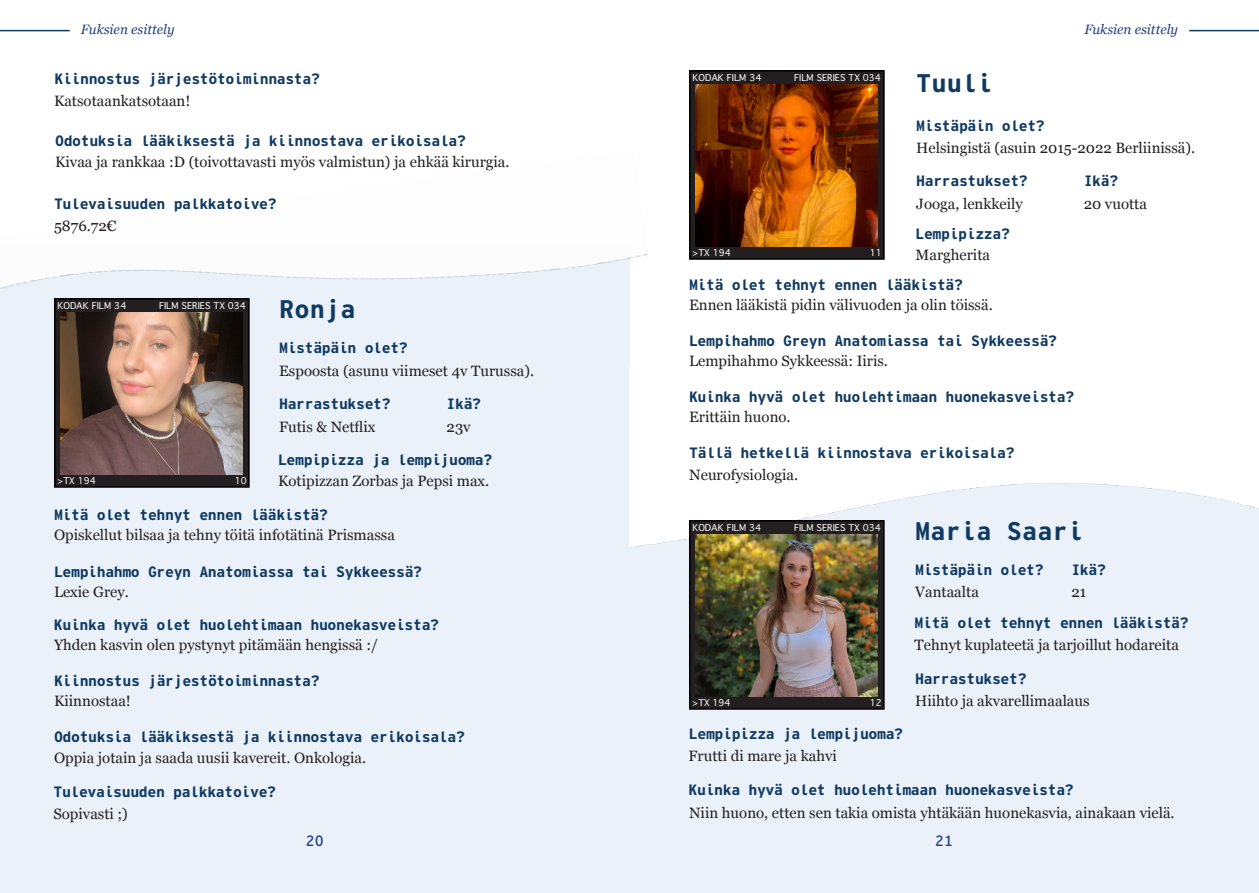
<style>
.page{position:relative;width:1259px;height:893px;background:#fff}
.page>*{position:absolute;margin:0;border:0;box-sizing:border-box;transform-origin:0 0}
.Nostot{font:700 25.5px "Interstate Mono";color:#103a62}
.Nostot-2{font:700 15px "Interstate Mono";letter-spacing:-.03em;color:#103a62}
.Leipäteksti{font:15px "Georgia";color:#231f20}
.t1{font:15px "Interstate Mono";color:#253e87}
.Yläkulman_teksti{font:italic 13.5px "Georgia";color:#223f82}
.Leipäteksti-2{font:9px "Geneva";color:#fff}
</style>
<div class="page">
<div style="left:0;top:245px;width:629px;height:648px;background:#eaf1f9"></div>
<img style="left:0;top:245px;width:648px;height:120px">
<div style="left:629px;top:462px;width:630px;height:431px;background:#eaf1f9"></div>
<img style="left:629px;top:462px;width:630px;height:135px">
<hr style="left:0;top:30px;width:70px;height:1px;background:#103a62">
<hr style="left:1189px;top:30px;width:70px;height:1px;background:#103a62">
<div style="left:55px;top:299px;width:194px;height:188px;background:#231f20"></div>
<div style="left:54px;top:298px;width:196px;height:190px;border:2px solid #000001"></div>
<img style="left:60px;top:312px;width:182px;height:162px">
<div style="left:690px;top:521px;width:194px;height:188px;background:#231f20"></div>
<div style="left:689px;top:520px;width:195px;height:190px;border:2px solid #000001"></div>
<img style="left:695px;top:534px;width:182px;height:162px">
<div style="left:690px;top:71px;width:194px;height:188px;background:#231f20"></div>
<div style="left:689px;top:70px;width:195px;height:190px;border:2px solid #000001"></div>
<img style="left:695px;top:85px;width:182px;height:162px">
<p class="Yläkulman_teksti" style="left:81px;top:19px;width:95px">Fuksien esittely</p>
<p class="Yläkulman_teksti" style="left:1084px;top:19px;width:95px">Fuksien esittely</p>
<p class="Nostot-2" style="left:54px;top:70px;width:267px">Kiinnostus järjestötoiminnasta?</p>
<p class="Leipäteksti" style="left:54px;top:90px;width:138px">Katsotaankatsotaan!</p>
<p class="Nostot" style="left:916px;top:67px;width:78px">Tuuli</p>
<p class="Leipäteksti-2" style="left:692px;top:72px;width:70px">KODAK FILM 34</p>
<p class="Leipäteksti-2" style="left:794px;top:72px;width:88px">FILM SERIES TX 034</p>
<p class="Nostot-2" style="left:55px;top:131px;width:412px">Odotuksia lääkiksestä ja kiinnostava erikoisala?</p>
<p class="Leipäteksti" style="left:55px;top:151px;width:456px">Kivaa ja rankkaa :D (toivottavasti myös valmistun) ja ehkää kirurgia.</p>
<p class="Nostot-2" style="left:54px;top:195px;width:224px">Tulevaisuuden palkkatoive?</p>
<p class="Leipäteksti" style="left:54px;top:215px;width:64px">5876.72€</p>
<p class="Leipäteksti-2" style="left:57px;top:300px;width:70px">KODAK FILM 34</p>
<p class="Leipäteksti-2" style="left:159px;top:300px;width:88px">FILM SERIES TX 034</p>
<p class="Leipäteksti-2" style="left:57px;top:476px;width:40px">&gt;TX 194</p>
<p class="Leipäteksti-2" style="left:235px;top:476px;width:14px">10</p>
<p class="Nostot" style="left:279px;top:294px;width:78px">Ronja</p>
<p class="Nostot-2" style="left:279px;top:339px;width:130px">Mistäpäin olet?</p>
<p class="Leipäteksti" style="left:279px;top:360px;width:256px">Espoosta (asunu viimeset 4v Turussa).</p>
<p class="Nostot-2" style="left:279px;top:395px;width:113px">Harrastukset?</p>
<p class="Leipäteksti" style="left:279px;top:415px;width:98px">Futis &amp; Netflix</p>
<p class="Nostot-2" style="left:446px;top:395px;width:36px">Ikä?</p>
<p class="Leipäteksti" style="left:446px;top:415px;width:26px">23v</p>
<p class="Nostot-2" style="left:278px;top:451px;width:216px">Lempipizza ja lempijuoma?</p>
<p class="Leipäteksti" style="left:278px;top:470px;width:213px">Kotipizzan Zorbas ja Pepsi max.</p>
<p class="Nostot-2" style="left:54px;top:506px;width:276px">Mitä olet tehnyt ennen lääkistä?</p>
<p class="Leipäteksti" style="left:54px;top:524px;width:342px">Opiskellut bilsaa ja tehny töitä infotätinä Prismassa</p>
<p class="Nostot-2" style="left:54px;top:562px;width:370px">Lempihahmo Greyn Anatomiassa tai Sykkeessä?</p>
<p class="Leipäteksti" style="left:54px;top:580px;width:76px">Lexie Grey.</p>
<p class="Nostot-2" style="left:54px;top:616px;width:387px">Kuinka hyvä olet huolehtimaan huonekasveista?</p>
<p class="Leipäteksti" style="left:54px;top:634px;width:326px">Yhden kasvin olen pystynyt pitämään hengissä :/</p>
<p class="Nostot-2" style="left:54px;top:671px;width:267px">Kiinnostus järjestötoiminnasta?</p>
<p class="Leipäteksti" style="left:54px;top:690px;width:78px">Kiinnostaa!</p>
<p class="Nostot-2" style="left:54px;top:727px;width:412px">Odotuksia lääkiksestä ja kiinnostava erikoisala?</p>
<p class="Leipäteksti" style="left:54px;top:746px;width:314px">Oppia jotain ja saada uusii kavereit. Onkologia.</p>
<p class="Nostot-2" style="left:53px;top:783px;width:224px">Tulevaisuuden palkkatoive?</p>
<p class="Leipäteksti" style="left:53px;top:803px;width:76px">Sopivasti ;)</p>
<p class="Nostot-2" style="left:916px;top:116px;width:130px">Mistäpäin olet?</p>
<p class="Leipäteksti" style="left:916px;top:137px;width:280px">Helsingistä (asuin 2015-2022 Berliinissä).</p>
<p class="Nostot-2" style="left:916px;top:172px;width:113px">Harrastukset?</p>
<p class="Leipäteksti" style="left:916px;top:192px;width:108px">Jooga, lenkkeily</p>
<p class="Nostot-2" style="left:1083px;top:172px;width:36px">Ikä?</p>
<p class="Leipäteksti" style="left:1083px;top:192px;width:65px">20 vuotta</p>
<p class="Nostot-2" style="left:915px;top:224px;width:96px">Lempipizza?</p>
<p class="Leipäteksti" style="left:915px;top:244px;width:76px">Margherita</p>
<p class="Nostot-2" style="left:689px;top:276px;width:276px">Mitä olet tehnyt ennen lääkistä?</p>
<p class="Leipäteksti" style="left:689px;top:294px;width:305px">Ennen lääkistä pidin välivuoden ja olin töissä.</p>
<p class="Nostot-2" style="left:689px;top:332px;width:370px">Lempihahmo Greyn Anatomiassa tai Sykkeessä?</p>
<p class="Leipäteksti" style="left:689px;top:350px;width:200px">Lempihahmo Sykkeessä: Iiris.</p>
<p class="Nostot-2" style="left:689px;top:388px;width:387px">Kuinka hyvä olet huolehtimaan huonekasveista?</p>
<p class="Leipäteksti" style="left:689px;top:406px;width:103px">Erittäin huono.</p>
<p class="Nostot-2" style="left:689px;top:444px;width:327px">Tällä hetkellä kiinnostava erikoisala?</p>
<p class="Leipäteksti-2" style="left:692px;top:248px;width:40px">&gt;TX 194</p>
<p class="Leipäteksti-2" style="left:869px;top:248px;width:14px">11</p>
<p class="Leipäteksti" style="left:689px;top:464px;width:110px">Neurofysiologia.</p>
<p class="Leipäteksti-2" style="left:692px;top:522px;width:70px">KODAK FILM 34</p>
<p class="Leipäteksti-2" style="left:794px;top:522px;width:88px">FILM SERIES TX 034</p>
<p class="Leipäteksti-2" style="left:692px;top:698px;width:40px">&gt;TX 194</p>
<p class="Leipäteksti-2" style="left:869px;top:698px;width:14px">12</p>
<p class="Nostot" style="left:915px;top:516px;width:170px">Maria Saari</p>
<p class="Nostot-2" style="left:915px;top:560px;width:130px">Mistäpäin olet?</p>
<p class="Leipäteksti" style="left:915px;top:581px;width:65px">Vantaalta</p>
<p class="Nostot-2" style="left:1071px;top:560px;width:36px">Ikä?</p>
<p class="Leipäteksti" style="left:1071px;top:581px;width:16px">21</p>
<p class="Nostot-2" style="left:914px;top:614px;width:276px">Mitä olet tehnyt ennen lääkistä?</p>
<p class="Leipäteksti" style="left:914px;top:634px;width:266px">Tehnyt kuplateetä ja tarjoillut hodareita</p>
<p class="Nostot-2" style="left:915px;top:669px;width:113px">Harrastukset?</p>
<p class="Leipäteksti" style="left:915px;top:690px;width:176px">Hiihto ja akvarellimaalaus</p>
<p class="Nostot-2" style="left:689px;top:724px;width:216px">Lempipizza ja lempijuoma?</p>
<p class="Leipäteksti" style="left:688px;top:745px;width:150px">Frutti di mare ja kahvi</p>
<p class="Nostot-2" style="left:688px;top:781px;width:387px">Kuinka hyvä olet huolehtimaan huonekasveista?</p>
<p class="Leipäteksti" style="left:689px;top:802px;width:487px">Niin huono, etten sen takia omista yhtäkään huonekasvia, ainakaan vielä.</p>
<p class="t1" style="left:306px;top:831px;width:19px">20</p>
<p class="t1" style="left:935px;top:831px;width:19px">21</p>
</div>
